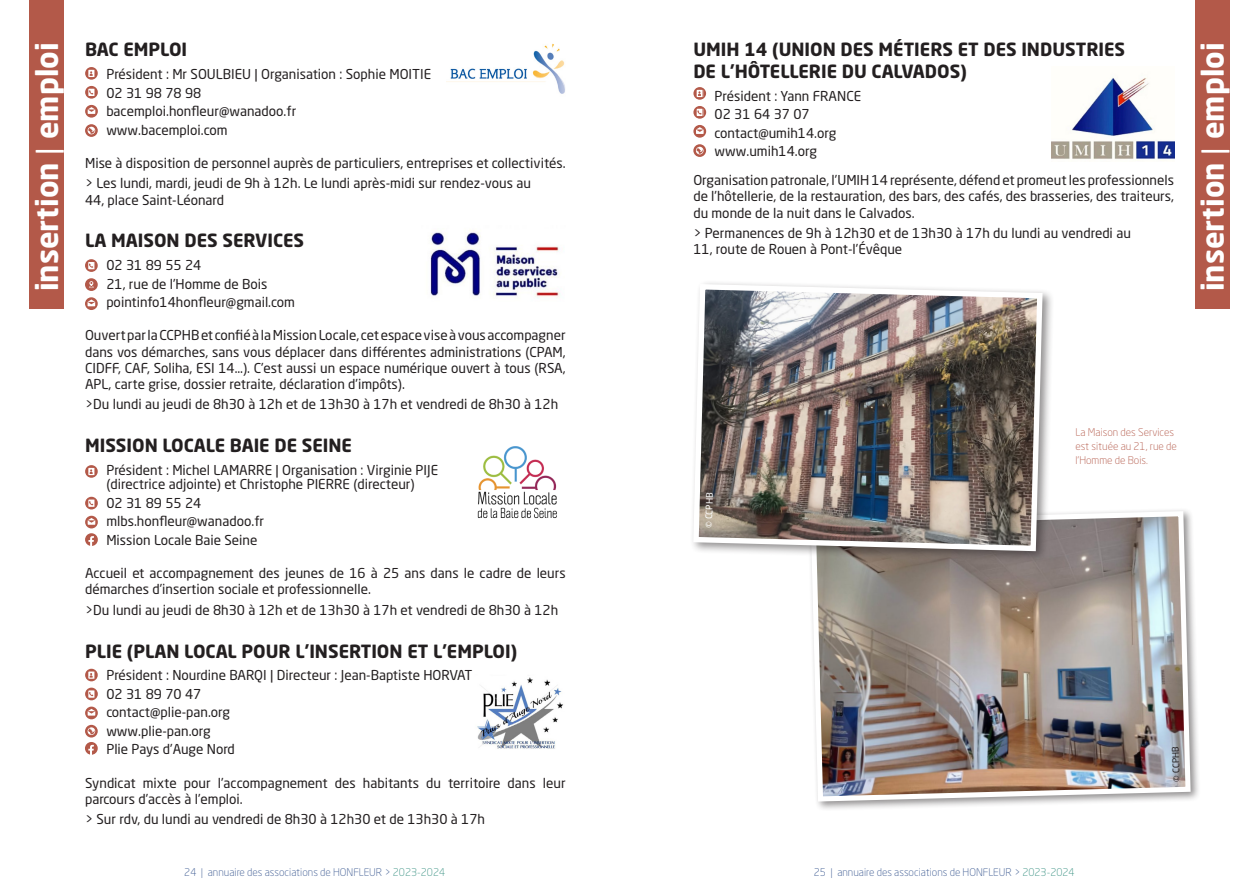
<style>
.page{position:relative;width:1259px;height:893px;background:#fff}
.page>*{position:absolute;margin:0;border:0;box-sizing:border-box;transform-origin:0 0}
.t1{font:700 30px "Neo Sans Std";color:#fff}
.t2{font:700 18px/21.6px "Neo Sans Std";color:#231f20}
.t3{font:13.5px/18.5px "Neo Sans Std";color:#231f20}
.t4{font:300 10.5px "Neo Sans Std";color:#3b5991}
.t5{font:300 10.5px/14.2px "Neo Sans Std";color:#b35949}
.t6{font:9px "Neo Sans Std";color:#231f20}
.t7{font:9px "Neo Sans Std";color:#fff}
.s1{font-weight:400}
.s2{color:#3c9384}
</style>
<div class="page">
<img style="left:477px;top:677px;width:86px;height:72px">
<div style="left:1195px;top:0;width:34px;height:308px;background:#b35949"></div>
<div style="left:30px;top:0;width:34px;height:308px;background:#b35949"></div>
<svg style="left:85px;top:67px;width:13px;height:13px"></svg>
<svg style="left:693px;top:87px;width:13px;height:13px"></svg>
<svg style="left:85px;top:669px;width:13px;height:12px"></svg>
<svg style="left:85px;top:465px;width:13px;height:13px"></svg>
<svg style="left:85px;top:86px;width:13px;height:13px"></svg>
<svg style="left:89px;top:89px;width:6px;height:7px"></svg>
<svg style="left:85px;top:259px;width:13px;height:13px"></svg>
<svg style="left:89px;top:262px;width:6px;height:7px"></svg>
<svg style="left:693px;top:106px;width:13px;height:13px"></svg>
<svg style="left:697px;top:109px;width:6px;height:7px"></svg>
<svg style="left:85px;top:688px;width:13px;height:12px"></svg>
<svg style="left:89px;top:690px;width:6px;height:8px"></svg>
<svg style="left:85px;top:497px;width:13px;height:12px"></svg>
<svg style="left:89px;top:500px;width:6px;height:7px"></svg>
<svg style="left:85px;top:105px;width:13px;height:13px"></svg>
<svg style="left:88px;top:107px;width:7px;height:7px"></svg>
<svg style="left:85px;top:297px;width:13px;height:13px"></svg>
<svg style="left:88px;top:300px;width:7px;height:6px"></svg>
<svg style="left:693px;top:125px;width:13px;height:13px"></svg>
<svg style="left:696px;top:127px;width:7px;height:7px"></svg>
<svg style="left:85px;top:707px;width:13px;height:12px"></svg>
<svg style="left:88px;top:709px;width:7px;height:7px"></svg>
<svg style="left:85px;top:516px;width:13px;height:12px"></svg>
<svg style="left:88px;top:518px;width:7px;height:7px"></svg>
<svg style="left:85px;top:124px;width:13px;height:13px"></svg>
<svg style="left:693px;top:144px;width:13px;height:13px"></svg>
<svg style="left:85px;top:725px;width:13px;height:12px"></svg>
<svg style="left:85px;top:533px;width:13px;height:13px"></svg>
<svg style="left:88px;top:536px;width:6px;height:10px"></svg>
<svg style="left:85px;top:742px;width:13px;height:13px"></svg>
<svg style="left:88px;top:745px;width:6px;height:10px"></svg>
<img style="left:446px;top:43px;width:119px;height:51px">
<img style="left:477px;top:446px;width:80px;height:73px">
<img style="left:1052px;top:76px;width:122px;height:85px">
<img style="left:430px;top:230px;width:130px;height:67px">
<div style="left:807px;top:507px;width:394px;height:305px;background:#231f20;opacity:.5"></div>
<img style="left:808px;top:508px;width:385px;height:296px">
<div style="left:689px;top:280px;width:365px;height:283px;background:#231f20;opacity:.5"></div>
<img style="left:690px;top:281px;width:355px;height:273px">
<div style="left:85px;top:278px;width:13px;height:13px;background:#b35949;border-radius:6px"></div>
<svg style="left:89px;top:281px;width:5px;height:7px"></svg>
<h1 class="t1" style="left:28px;top:291px;width:250px;rotate:-90deg">insertion <span class="s1">|</span> emploi</h1>
<h2 class="t2" style="left:85px;top:38px;width:104px">BAC EMPLOI</h2>
<p class="t3" style="left:106px;top:65px;width:326px">Président : Mr SOULBIEU | Organisation : Sophie MOITIE<br>02 31 98 78 98<br>bacemploi.honfleur@wanadoo.fr<br>www.bacemploi.com</p>
<p class="t3" style="left:85px;top:153px;width:482px;line-height:20.4px">Mise à disposition de personnel auprès de particuliers, entreprises et collectivités. &gt; Les lundi, mardi, jeudi de 9h à 12h. Le lundi après-midi sur rendez-vous au</p>
<p class="t3" style="left:85px;top:190px;width:141px">44, place Saint-Léonard</p>
<h2 class="t2" style="left:85px;top:229px;width:221px">LA MAISON DES SERVICES</h2>
<p class="t3" style="left:106px;top:256px;width:190px">02 31 89 55 24<br>21, rue de l’Homme de Bois pointinfo14honfleur@gmail.com</p>
<p class="t3" style="left:85px;top:327px;width:482px;line-height:16.2px;text-align:justify">Ouvert par la CCPHB et confié à la Mission Locale, cet espace vise à vous accompagner dans vos démarches, sans vous déplacer dans différentes administrations (CPAM, CIDFF, CAF, Soliha, ESI 14…). C’est aussi un espace numérique ouvert à tous (RSA, APL, carte grise, dossier retraite, déclaration d’impôts).</p>
<p class="t3" style="left:85px;top:395px;width:475px">&gt;Du lundi au jeudi de 8h30 à 12h et de 13h30 à 17h et vendredi de 8h30 à 12h</p>
<h2 class="t2" style="left:85px;top:434px;width:268px">MISSION LOCALE BAIE DE SEINE</h2>
<p class="t3" style="left:106px;top:463px;width:333px;line-height:14.2px">Président : Michel LAMARRE | Organisation : Virginie PIJE (directrice adjointe) et Christophe PIERRE (directeur)</p>
<p class="t3" style="left:106px;top:493px;width:159px">02 31 89 55 24 mlbs.honfleur@wanadoo.fr<br>Mission Locale Baie Seine</p>
<p class="t3" style="left:85px;top:565px;width:482px;line-height:16.2px">Accueil et accompagnement des jeunes de 16 à 25 ans dans le cadre de leurs démarches d’insertion sociale et professionnelle.</p>
<p class="t3" style="left:85px;top:600px;width:475px">&gt;Du lundi au jeudi de 8h30 à 12h et de 13h30 à 17h et vendredi de 8h30 à 12h</p>
<h2 class="t2" style="left:85px;top:639px;width:434px">PLIE (PLAN LOCAL POUR L’INSERTION ET L’EMPLOI)</h2>
<p class="t3" style="left:106px;top:666px;width:368px">Président : Nourdine BARQI | Directeur : Jean-Baptiste HORVAT<br>02 31 89 70 47<br>contact@plie-pan.org<br>www.plie-pan.org<br>Plie Pays d’Auge Nord</p>
<p class="t3" style="left:85px;top:774px;width:482px;line-height:16.2px">Syndicat mixte pour l’accompagnement des habitants du territoire dans leur parcours d’accès à l’emploi.</p>
<p class="t3" style="left:85px;top:810px;width:401px">&gt; Sur rdv, du lundi au vendredi de 8h30 à 12h30 et de 13h30 à 17h</p>
<h2 class="t2" style="left:693px;top:38px;width:433px">UMIH 14 (UNION DES MÉTIERS ET DES INDUSTRIES<br>DE L’HÔTELLERIE DU CALVADOS)</h2>
<p class="t3" style="left:714px;top:86px;width:148px">Président : Yann FRANCE<br>02 31 64 37 07 contact@umih14.org www.umih14.org</p>
<p class="t3" style="left:693px;top:172px;width:482px;line-height:16.2px;text-align:justify">Organisation patronale, l’UMIH 14 représente, défend et promeut les professionnels de l’hôtellerie, de la restauration, des bars, des cafés, des brasseries, des traiteurs, du monde de la nuit dans le Calvados.</p>
<p class="t3" style="left:693px;top:225px;width:439px;line-height:16.2px">&gt; Permanences de 9h à 12h30 et de 13h30 à 17h du lundi au vendredi au<br>11, route de Rouen à Pont-l’Évêque</p>
<p class="t7" style="left:703px;top:528px;width:37px;rotate:-88deg">© CCPHB</p>
<p class="t5" style="left:1075px;top:425px;width:103px">La Maison des Services est située au 21, rue de l’Homme de Bois.</p>
<p class="t6" style="left:1171px;top:782px;width:37px;rotate:-92deg">© CCPHB</p>
<p class="t4" style="left:184px;top:866px;width:262px">24 | annuaire des associations de HONFLEUR &gt; <span class="s2">2023-2024</span></p>
<p class="t4" style="left:814px;top:866px;width:262px">25 | annuaire des associations de HONFLEUR &gt; <span class="s2">2023-2024</span></p>
<h1 class="t1" style="left:1193px;top:291px;width:250px;rotate:-90deg">insertion <span class="s1">|</span> emploi</h1>
</div>
